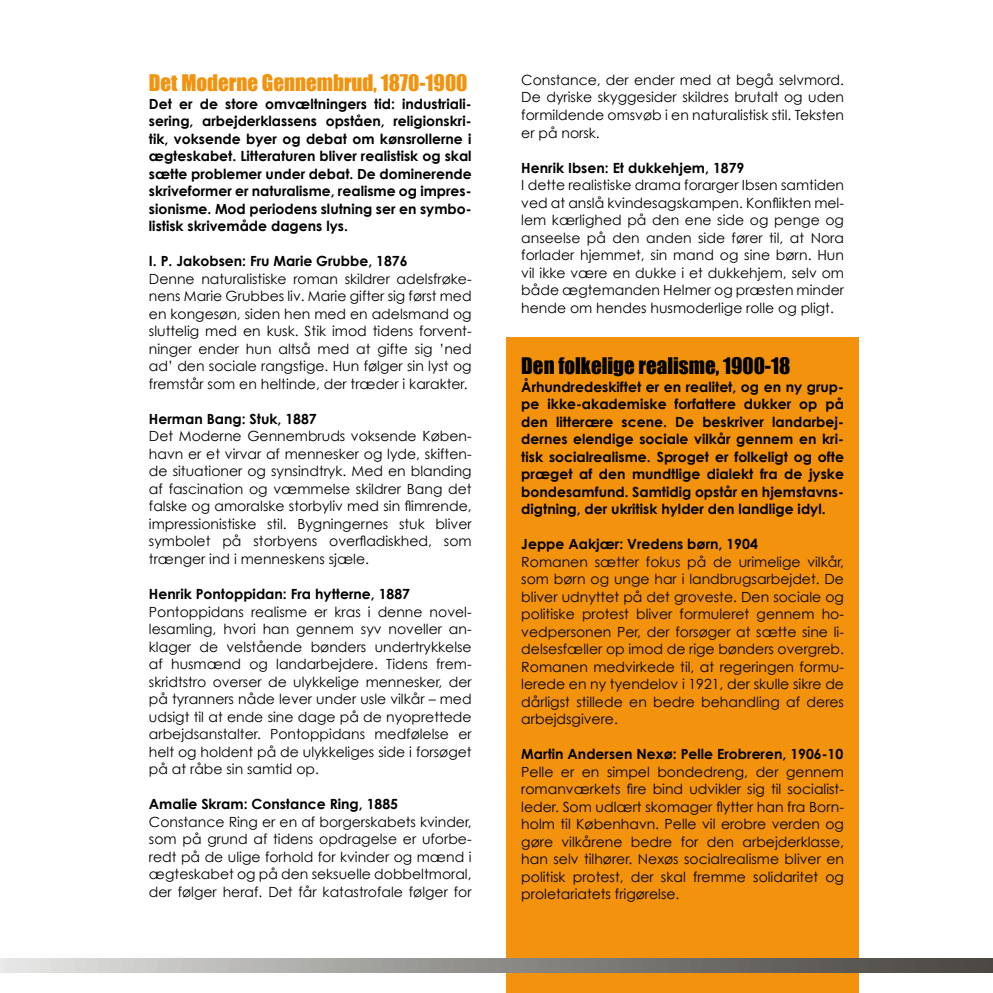
<style>
.page{position:relative;width:993px;height:993px;background:#fff}
.page>*{position:absolute;margin:0;border:0;box-sizing:border-box;transform-origin:0 0}
.t1{font:21px "Impact";color:#f2920d}
.t2{font:21px "Impact";color:#000}
.t3{font:14px/17.5px "Century Gothic";color:#000;text-align:justify}
.t4{font:700 14px/17.5px "Century Gothic";color:#000;text-align:justify}
</style>
<div class="page">
<div style="left:506px;top:337px;width:352px;height:655px;background:#f2920d"></div>
<svg style="left:0;top:957px;width:992px;height:14px;background:#98958e"></svg>
<h1 class="t1" style="left:149px;top:70px;width:320px">Det Moderne Gennembrud, 1870-1900</h1>
<p class="t4" style="left:149px;top:94px;width:324px">Det er de store omvæltningers tid: industriali&shy;sering, arbejderklassens opståen, religionskri&shy;tik, voksende byer og debat om kønsrollerne i ægteskabet. Litteraturen bliver realistisk og skal sætte problemer under debat. De dominerende skriveformer er naturalisme, realisme og impres&shy;sionisme. Mod periodens slutning ser en symbo&shy;listisk skrivemåde dagens lys.</p>
<p class="t4" style="left:149px;top:252px;width:260px">I. P. Jakobsen: Fru Marie Grubbe, 1876</p>
<p class="t3" style="left:149px;top:270px;width:324px">Denne naturalistiske roman skildrer adelsfrøke&shy;nens Marie Grubbes liv. Marie gifter sig først med en kongesøn, siden hen med en adelsmand og sluttelig med en kusk. Stik imod tidens forvent&shy;ninger ender hun altså med at gifte sig ’ned ad’ den sociale rangstige. Hun følger sin lyst og fremstår som en heltinde, der træder i karakter.</p>
<p class="t4" style="left:149px;top:409px;width:169px">Herman Bang: Stuk, 1887</p>
<p class="t3" style="left:149px;top:427px;width:324px">Det Moderne Gennembruds voksende Køben&shy;havn er et virvar af mennesker og lyde, skiften&shy;de situationer og synsindtryk. Med en blanding af fascination og væmmelse skildrer Bang det falske og amoralske storbyliv med sin flimrende, impressionistiske stil. Bygningernes stuk bliver symbolet på storbyens overfladiskhed, som trænger ind i menneskens sjæle.</p>
<p class="t4" style="left:149px;top:584px;width:262px">Henrik Pontoppidan: Fra hytterne, 1887</p>
<p class="t3" style="left:149px;top:602px;width:324px">Pontoppidans realisme er kras i denne novel&shy;lesamling, hvori han gennem syv noveller an&shy;klager de velstående bønders undertrykkelse af husmænd og landarbejdere. Tidens frem&shy;skridtstro overser de ulykkelige mennesker, der på tyranners nåde lever under usle vilkår – med udsigt til at ende sine dage på de nyoprettede arbejdsanstalter. Pontoppidans medfølelse er helt og holdent på de ulykkeliges side i forsøget på at råbe sin samtid op.</p>
<p class="t4" style="left:149px;top:794px;width:250px">Amalie Skram: Constance Ring, 1885</p>
<p class="t3" style="left:149px;top:812px;width:324px">Constance Ring er en af borgerskabets kvinder, som på grund af tidens opdragelse er uforbe&shy;redt på de ulige forhold for kvinder og mænd i ægteskabet og på den seksuelle dobbeltmoral, der følger heraf. Det får katastrofale følger for</p>
<p class="t3" style="left:521px;top:71px;width:324px">Constance, der ender med at begå selvmord.<br>De dyriske skyggesider skildres brutalt og uden formildende omsvøb i en naturalistisk stil. Teksten er på norsk.</p>
<p class="t4" style="left:521px;top:158px;width:224px">Henrik Ibsen: Et dukkehjem, 1879</p>
<p class="t3" style="left:521px;top:176px;width:324px">I dette realistiske drama forarger Ibsen samtiden ved at anslå kvindesagskampen. Konflikten mel&shy;lem kærlighed på den ene side og penge og anseelse på den anden side fører til, at Nora forlader hjemmet, sin mand og sine børn. Hun vil ikke være en dukke i et dukkehjem, selv om både ægtemanden Helmer og præsten minder hende om hendes husmoderlige rolle og pligt.</p>
<h1 class="t2" style="left:521px;top:352px;width:270px">Den folkelige realisme, 1900-18</h1>
<p class="t4" style="left:521px;top:377px;width:324px">Århundredeskiftet er en realitet, og en ny grup&shy;pe ikke-akademiske forfattere dukker op på den litterære scene. De beskriver landarbej&shy;dernes elendige sociale vilkår gennem en kri&shy;tisk socialrealisme. Sproget er folkeligt og ofte præget af den mundtlige dialekt fra de jyske bondesamfund. Samtidig opstår en hjemstavns&shy;digtning, der ukritisk hylder den landlige idyl.</p>
<p class="t4" style="left:521px;top:535px;width:238px">Jeppe Aakjær: Vredens børn, 1904</p>
<p class="t3" style="left:521px;top:552px;width:324px">Romanen sætter fokus på de urimelige vilkår, som børn og unge har i landbrugsarbejdet. De bliver udnyttet på det groveste. Den sociale og politiske protest bliver formuleret gennem ho&shy;vedpersonen Per, der forsøger at sætte sine li&shy;delsesfæller op imod de rige bønders overgreb.<br>Romanen medvirkede til, at regeringen formu&shy;lerede en ny tyendelov i 1921, der skulle sikre de dårligst stillede en bedre behandling af deres arbejdsgivere.</p>
<p class="t4" style="left:521px;top:745px;width:323px">Martin Andersen Nexø: Pelle Erobreren, 1906-10</p>
<p class="t3" style="left:521px;top:762px;width:324px">Pelle er en simpel bondedreng, der gennem romanværkets fire bind udvikler sig til socialist&shy;leder. Som udlært skomager flytter han fra Born&shy;holm til København. Pelle vil erobre verden og gøre vilkårene bedre for den arbejderklasse, han selv tilhører. Nexøs socialrealisme bliver en politisk protest, der skal fremme solidaritet og proletariatets frigørelse.</p>
</div>
